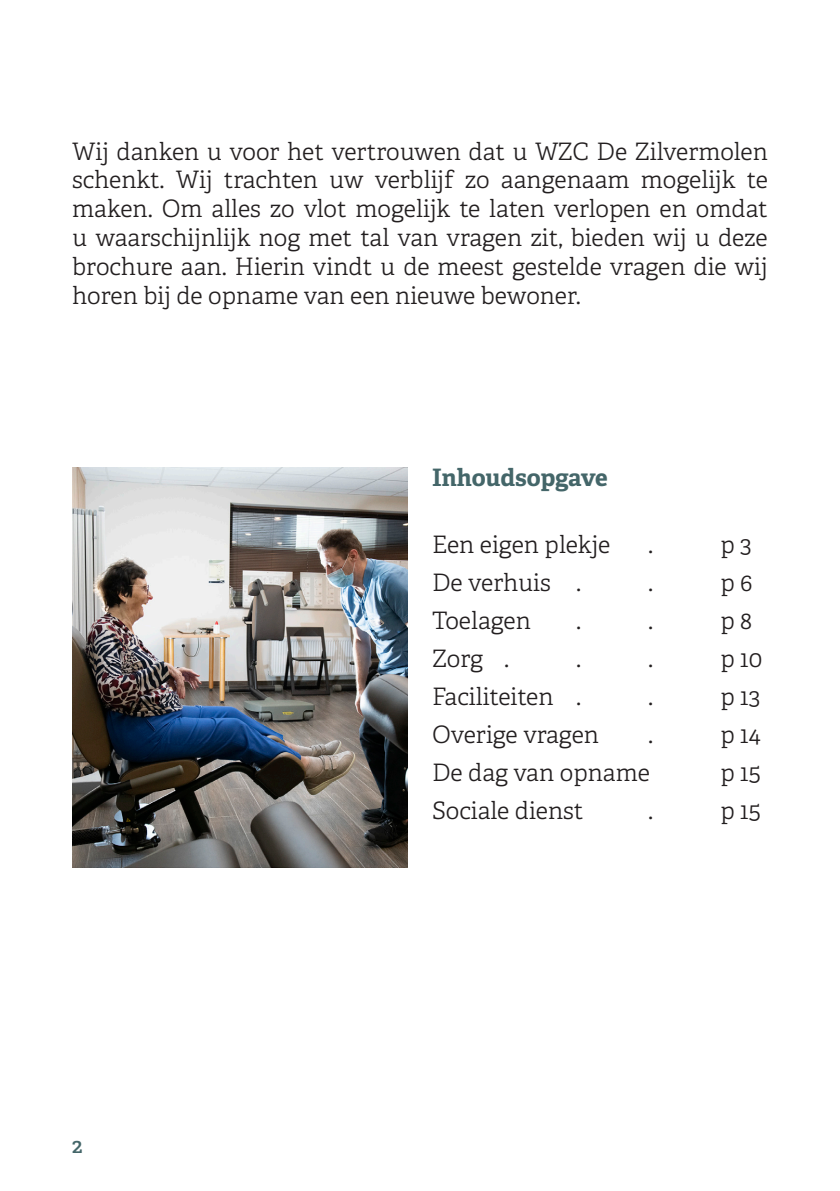
<style>
.page{position:relative;width:840px;height:1191px;background:#fff}
.page>*{position:absolute;margin:0;border:0;box-sizing:border-box;transform-origin:0 0}
.body{font:300 24px/28.8px "Adelle";color:#231f20;text-align:justify}
.Tussentitel{font:700 24px "Adelle";color:#446669}
.t1{font:600 20.8px "Adelle";color:#446669}
</style>
<div class="page">
<img style="left:72px;top:468px;width:336px;height:399px">
<p class="body" style="left:72px;top:137px;width:697px">Wij danken u voor het vertrouwen dat u WZC De Zilvermolen schenkt. Wij trachten uw verblijf zo aangenaam mogelijk te maken. Om alles zo vlot mogelijk te laten verlopen en omdat u waarschijnlijk nog met tal van vragen zit, bieden wij u deze brochure aan. Hierin vindt u de meest gestelde vragen die wij horen bij de opname van een nieuwe bewoner.</p>
<p class="Tussentitel" style="left:432px;top:462px;width:177px">Inhoudsopgave</p>
<p class="body" style="left:432px;top:530px;width:180px">Een eigen plekje</p>
<p class="body" style="left:432px;top:568px;width:150px">De verhuis .</p>
<p class="body" style="left:648px;top:530px;width:6px">.</p>
<p class="body" style="left:720px;top:530px;width:33px">p 3</p>
<p class="body" style="left:648px;top:568px;width:6px">.</p>
<p class="body" style="left:720px;top:568px;width:34px">p 6</p>
<p class="body" style="left:432px;top:606px;width:100px">Toelagen</p>
<p class="body" style="left:576px;top:606px;width:6px">.</p>
<p class="body" style="left:648px;top:606px;width:6px">.</p>
<p class="body" style="left:720px;top:606px;width:33px">p 8</p>
<p class="body" style="left:432px;top:644px;width:78px">Zorg .</p>
<p class="body" style="left:576px;top:644px;width:6px">.</p>
<p class="body" style="left:648px;top:644px;width:6px">.</p>
<p class="body" style="left:720px;top:644px;width:43px">p 10</p>
<p class="body" style="left:432px;top:682px;width:150px">Faciliteiten .</p>
<p class="body" style="left:648px;top:682px;width:6px">.</p>
<p class="body" style="left:720px;top:682px;width:41px">p 13</p>
<p class="body" style="left:432px;top:720px;width:168px">Overige vragen</p>
<p class="body" style="left:648px;top:720px;width:6px">.</p>
<p class="body" style="left:720px;top:720px;width:42px">p 14</p>
<p class="t1" style="left:72px;top:1132px;width:12px">2</p>
<p class="body" style="left:432px;top:758px;width:219px">De dag van opname</p>
<p class="body" style="left:720px;top:758px;width:42px">p 15</p>
<p class="body" style="left:432px;top:796px;width:153px">Sociale dienst</p>
<p class="body" style="left:648px;top:796px;width:6px">.</p>
<p class="body" style="left:720px;top:796px;width:42px">p 15</p>
</div>
